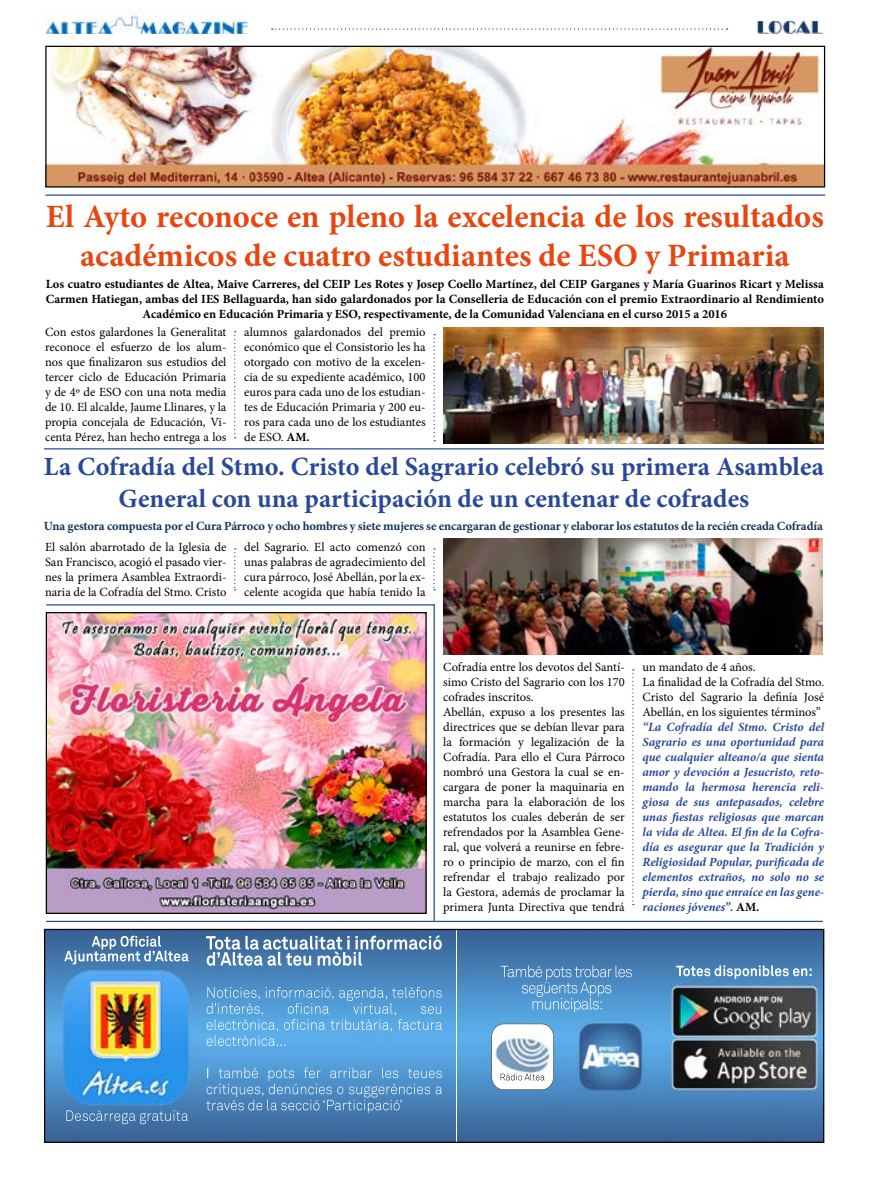
<style>
.page{position:relative;width:869px;height:1188px;background:#fff}
.page>*{position:absolute;margin:0;border:0;box-sizing:border-box;transform-origin:0 0}
.t1{font:700 32.5px/39px "Minion Pro";color:#e84610;text-align:center}
.t2{font:700 26.25px/31.5px "Minion Pro";color:#2a4899;text-align:center}
.t3{font:12.5px/15px "Minion Pro";color:#000;text-align:justify}
.t4{font:italic 700 12.5px/15px "Minion Pro";color:#2a4899;text-align:justify}
.t5{font:700 12.5px/15px "Minion Pro";color:#000;text-align:center}
.t6{font:700 12.5px "Minion Pro";letter-spacing:-.01em;color:#173458}
.s1{font-weight:700}
.s2{font-style:normal;color:#000}
</style>
<div class="page">
<img style="left:45px;top:9px;width:202px;height:25px">
<svg style="left:272px;top:28px;width:408px;height:2px"></svg>
<img style="left:48px;top:614px;width:376px;height:297px">
<div style="left:46px;top:612px;width:380px;height:301px;border:1px solid #000"></div>
<hr style="left:45px;top:194px;width:779px;height:2px;background:#2a4899">
<img style="left:47px;top:48px;width:775px;height:137px">
<div style="left:45px;top:46px;width:779px;height:141px;border:1px solid #000"></div>
<img style="left:682px;top:20px;width:141px;height:13px">
<hr style="left:46px;top:920px;width:776px;height:1px;background:#2a4899">
<img style="left:46px;top:930px;width:776px;height:210px">
<img style="left:456px;top:930px;width:1px;height:210px">
<img style="left:491px;top:1023px;width:62px;height:66px">
<div style="left:44px;top:928px;width:780px;height:214px;border:1px solid #000"></div>
<img style="left:443px;top:327px;width:380px;height:116px">
<hr style="left:44px;top:448px;width:779px;height:1px;background:#2a4899">
<hr style="left:46px;top:604px;width:388px;height:1px;background:#2a4899">
<hr style="left:433px;top:604px;width:1px;height:316px;background:#2a4899">
<img style="left:443px;top:538px;width:378px;height:116px">
<svg style="left:234px;top:331px;width:1px;height:107px"></svg>
<svg style="left:433px;top:334px;width:2px;height:107px"></svg>
<svg style="left:234px;top:548px;width:1px;height:42px"></svg>
<svg style="left:433px;top:548px;width:2px;height:42px"></svg>
<svg style="left:632px;top:669px;width:1px;height:233px"></svg>
<h1 class="t1" style="left:46px;top:197px;width:779px">El Ayto reconoce en pleno la excelencia de los resultados académicos de cuatro estudiantes de ESO y Primaria</h1>
<p class="t5" style="left:46px;top:276px;width:779px">Los cuatro estudiantes de Altea, Maive Carreres, del CEIP Les Rotes y Josep Coello Martínez, del CEIP Garganes y María Guarinos Ricart y Melissa<br>Carmen Hatiegan, ambas del IES Bellaguarda, han sido galardonados por la Conselleria de Educación con el premio Extraordinario al Rendimiento<br>Académico en Educación Primaria y ESO, respectivamente, de la Comunidad Valenciana en el curso 2015 a 2016</p>
<p class="t3" style="left:45px;top:324px;width:183px">Con estos galardones la Generalitat reconoce el esfuerzo de los alum&shy;nos que finalizaron sus estudios del tercer ciclo de Educación Primaria y de 4º de ESO con una nota media de 10. El alcalde, Jaume Llinares, y la propia concejala de Educación, Vi&shy;centa Pérez, han hecho entrega a los</p>
<p class="t3" style="left:244px;top:324px;width:183px">alumnos galardonados del premio económico que el Consistorio les ha otorgado con motivo de la excelen&shy;cia de su expediente académico, 100 euros para cada uno de los estudian&shy;tes de Educación Primaria y 200 eu&shy;ros para cada uno de los estudiantes de ESO. <span class="s1">AM.</span></p>
<h2 class="t2" style="left:44px;top:450px;width:781px">La Cofradía del Stmo. Cristo del Sagrario celebró su primera Asamblea<br>General con una participación de un centenar de cofrades</h2>
<p class="t6" style="left:44px;top:516px;width:780px">Una gestora compuesta por el Cura Párroco y ocho hombres y siete mujeres se encargaran de gestionar y elaborar los estatutos de la recién creada Cofradía</p>
<p class="t3" style="left:45px;top:539px;width:183px">El salón abarrotado de la Iglesia de San Francisco, acogió el pasado vier&shy;nes la primera Asamblea Extraordi&shy;naria de la Cofradía del Stmo. Cristo</p>
<p class="t3" style="left:244px;top:539px;width:183px">del Sagrario. El acto comenzó con unas palabras de agradecimiento del cura párroco, José Abellán, por la ex&shy;celente acogida que había tenido la</p>
<p class="t3" style="left:443px;top:659px;width:183px;text-align:left">Cofradía entre los devotos del Santí&shy;simo Cristo del Sagrario con los 170 cofrades inscritos.<br>Abellán, expuso a los presentes las directrices que se debían llevar para la formación y legalización de la Cofradía. Para ello el Cura Párroco nombró una Gestora la cual se en&shy;cargara de poner la maquinaria en marcha para la elaboración de los estatutos los cuales deberán de ser refrendados por la Asamblea Gene&shy;ral, que volverá a reunirse en febre&shy;ro o principio de marzo, con el fin refrendar el trabajo realizado por la Gestora, además de proclamar la primera Junta Directiva que tendrá</p>
<p class="t3" style="left:642px;top:659px;width:183px;text-align:left">un mandato de 4 años.<br>La finalidad de la Cofradía del Stmo.<br>Cristo del Sagrario la definía José<br>Abellán, en los siguientes términos”</p>
<p class="t4" style="left:642px;top:718px;width:183px">“La Cofradía del Stmo. Cristo del Sagrario es una oportunidad para que cualquier alteano/a que sienta amor y devoción a Jesucristo, reto&shy;mando la hermosa herencia reli&shy;giosa de sus antepasados, celebre unas fiestas religiosas que marcan la vida de Altea. El fin de la Cofra&shy;día es asegurar que la Tradición y Religiosidad Popular, purificada de elementos extraños, no solo no se pierda, sino que enraíce en las gene&shy;raciones jóvenes”. <span class="s2">AM.</span></p>
</div>
